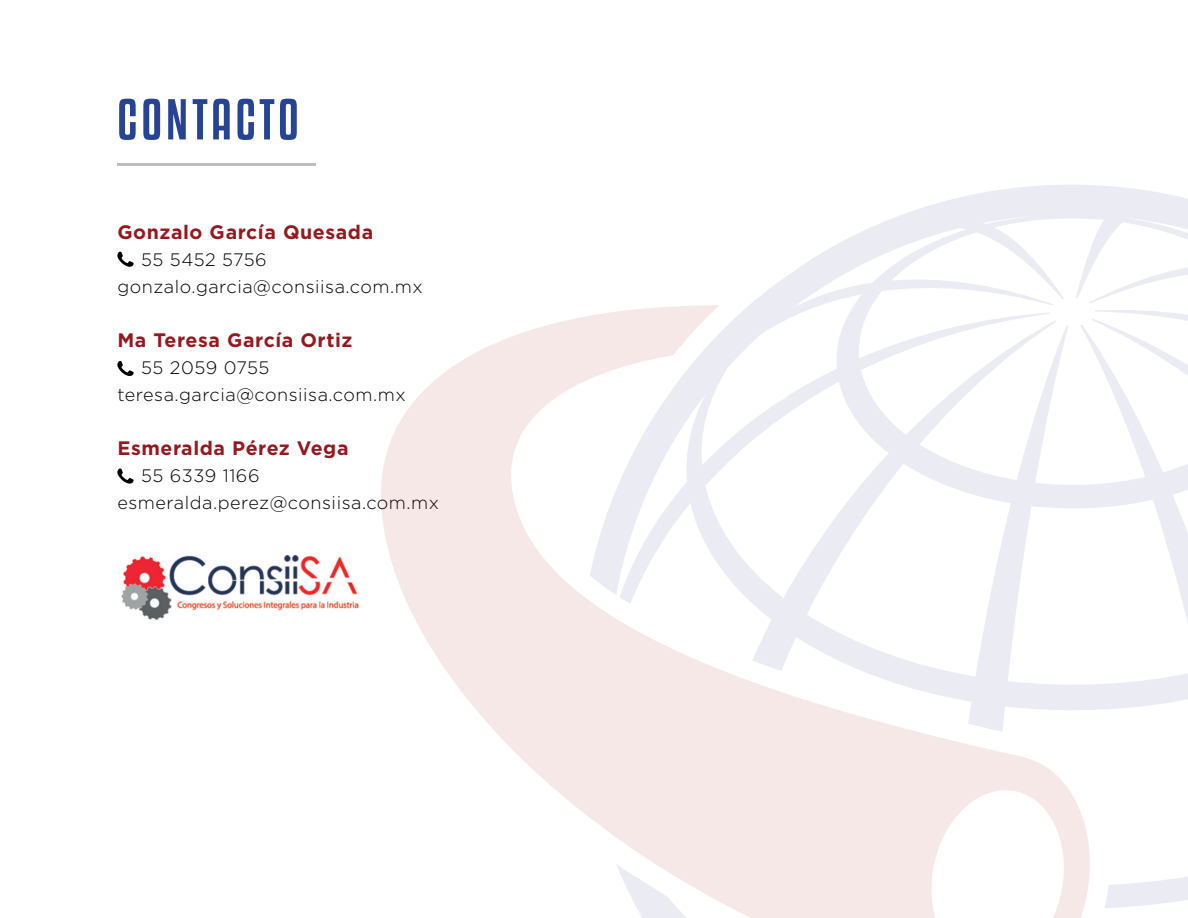
<style>
.page{position:relative;width:1188px;height:918px;background:#fff}
.page>*{position:absolute;margin:0;border:0;box-sizing:border-box;transform-origin:0 0}
.t1{font:51px "Kenyan Coffee Rg";letter-spacing:.08em;color:#274395}
.t2{font:700 19.5px "Gotham";letter-spacing:.03em;color:#951a20}
.t3{font:300 18px "Gotham";letter-spacing:.03em;color:#000001}
</style>
<div class="page">
<svg style="left:117px;top:252px;width:17px;height:15px"></svg>
<svg style="left:117px;top:361px;width:17px;height:15px"></svg>
<svg style="left:117px;top:469px;width:17px;height:15px"></svg>
<hr style="left:117px;top:163px;width:199px;height:3px;background:#bfbfbf">
<svg style="left:381px;top:316px;width:209px;height:502px;fill:#f5e8e7"></svg>
<svg style="left:590px;top:185px;width:598px;height:733px"></svg>
<img style="left:121px;top:556px;width:237px;height:64px">
<p class="t1" style="left:117px;top:85px;width:183px">CONTACTO</p>
<p class="t2" style="left:117px;top:219px;width:257px">Gonzalo García Quesada</p>
<p class="t3" style="left:141px;top:248px;width:127px">55 5452 5756</p>
<p class="t3" style="left:117px;top:275px;width:307px">gonzalo.garcia@consiisa.com.mx</p>
<p class="t2" style="left:117px;top:327px;width:237px">Ma Teresa García Ortiz</p>
<p class="t3" style="left:141px;top:356px;width:130px">55 2059 0755</p>
<p class="t3" style="left:117px;top:383px;width:290px">teresa.garcia@consiisa.com.mx</p>
<p class="t2" style="left:117px;top:435px;width:233px">Esmeralda Pérez Vega</p>
<p class="t3" style="left:141px;top:464px;width:120px">55 6339 1166</p>
<p class="t3" style="left:117px;top:491px;width:323px">esmeralda.perez@consiisa.com.mx</p>
</div>
